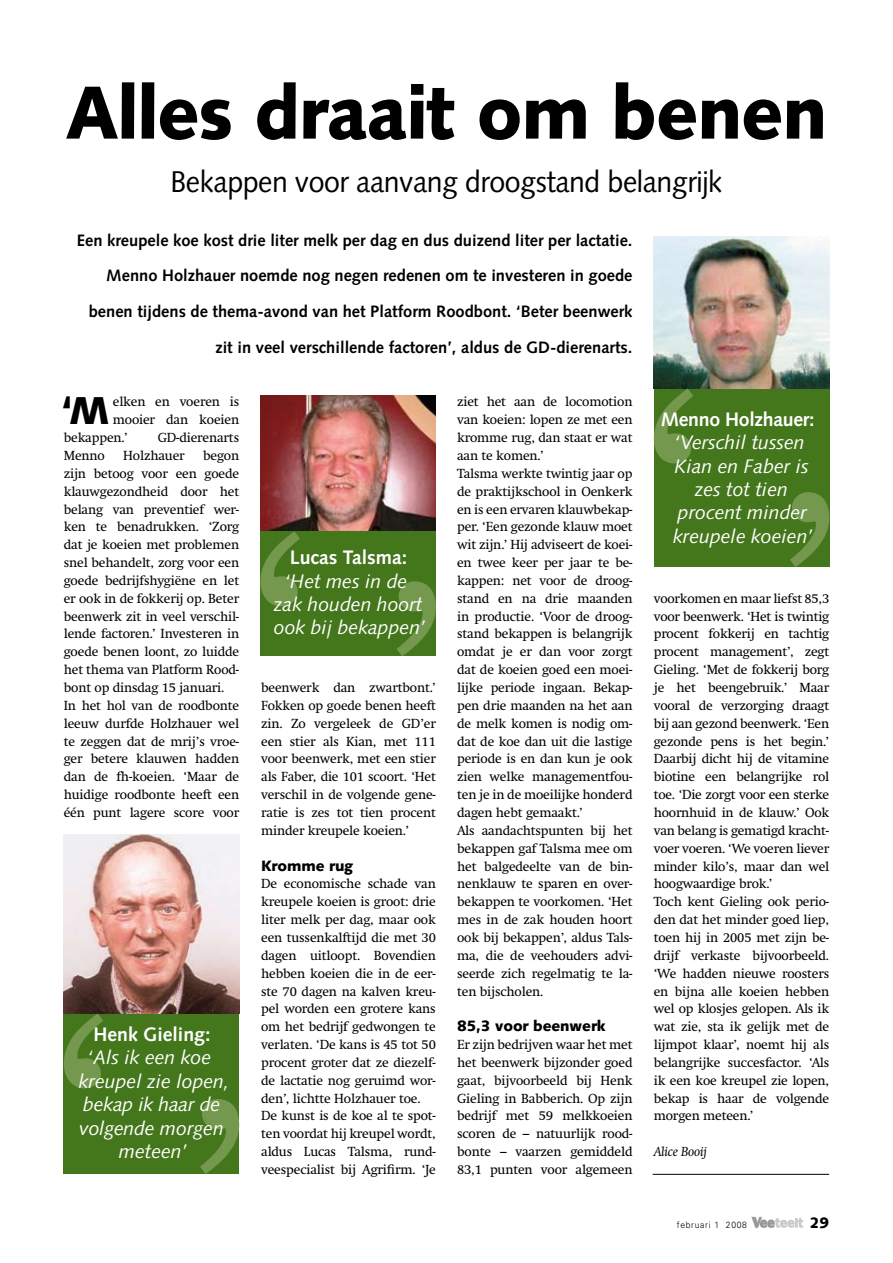
<style>
.page{position:relative;width:893px;height:1263px;background:#fff}
.page>*{position:absolute;margin:0;border:0;box-sizing:border-box;transform-origin:0 0}
.t1{font:900 75px "Syntax";letter-spacing:-.015em;color:#000;scale:.95 1}
.t2{font:900 38.85px "Syntax";color:#000}
.t3{font:30px "Syntax";letter-spacing:-.015em;color:#000;scale:.95 1}
.t4{font:italic 19.5px/23.4px "Syntax";color:#fff;text-align:center}
.t5{font:700 19.5px "Syntax";color:#fff}
.t6{font:700 16.5px/35.7px "Syntax";color:#000;text-align:right}
.t7{font:900 15px "Syntax";letter-spacing:-.01em;color:#000}
.t8{font:13.05px/17.9px "Swift";letter-spacing:-.01em;color:#000}
.t9{font:italic 13.05px "Swift";letter-spacing:-.01em;color:#000}
.t10{font:300 9px "Univers";letter-spacing:.08em;color:#000;scale:.95 1}
</style>
<div class="page">
<svg style="left:751px;top:1216px;width:52px;height:12px"></svg>
<hr style="left:653px;top:1174px;width:176px;height:1px;background:#000">
<div style="left:654px;top:388px;width:175px;height:179px;background:#44771c"></div>
<img style="left:654px;top:236px;width:175px;height:152px">
<svg style="left:790px;top:492px;width:39px;height:75px"></svg>
<div style="left:260px;top:531px;width:176px;height:125px;background:#44771c"></div>
<img style="left:260px;top:395px;width:176px;height:136px">
<svg style="left:397px;top:581px;width:39px;height:75px"></svg>
<div style="left:64px;top:1013px;width:175px;height:161px;background:#44771c"></div>
<svg style="left:64px;top:1013px;width:39px;height:75px"></svg>
<img style="left:64px;top:835px;width:175px;height:178px">
<svg style="left:200px;top:1099px;width:39px;height:75px"></svg>
<svg style="left:260px;top:531px;width:40px;height:75px"></svg>
<svg style="left:654px;top:388px;width:39px;height:75px"></svg>
<h1 class="t1" style="left:66px;top:68px;width:803px">Alles draait om benen</h1>
<h3 class="t3" style="left:170px;top:164px;width:583px">Bekappen voor aanvang droogstand belangrijk</h3>
<p class="t6" style="left:77px;top:222px;width:557px">Een kreupele koe kost drie liter melk per dag en dus duizend liter per lactatie.<br>Menno Holzhauer noemde nog negen redenen om te investeren in goede benen tijdens de thema-avond van het Platform Roodbont. ‘Beter beenwerk zit in veel verschillende factoren’, aldus de GD-dierenarts.</p>
<h2 class="t2" style="left:60px;top:388px;width:50px">‘M</h2>
<p class="t8" style="left:113px;top:393px;width:128px">elken en voeren is</p>
<p class="t8" style="left:113px;top:411px;width:128px">mooier dan koeien</p>
<p class="t8" style="left:64px;top:429px;width:65px">bekappen.’</p>
<p class="t8" style="left:158px;top:429px;width:83px">GD-dierenarts</p>
<p class="t8" style="left:64px;top:447px;width:43px">Menno</p>
<p class="t8" style="left:123px;top:447px;width:63px">Holzhauer</p>
<p class="t8" style="left:64px;top:447px;width:177px;text-indent:139px">begon zijn betoog voor een goede klauwgezondheid door het belang van preventief wer&shy;ken te benadrukken. ‘Zorg dat je koeien met problemen snel behandelt, zorg voor een goede bedrijfshygiëne en let er ook in de fokkerij op. Beter beenwerk zit in veel verschil&shy;lende factoren.’ Investeren in goede benen loont, zo luidde het thema van Platform Rood&shy;bont op dinsdag 15 januari.<br>In het hol van de roodbonte leeuw durfde Holzhauer wel te zeggen dat de mrij’s vroe&shy;ger betere klauwen hadden dan de fh-koeien. ‘Maar de huidige roodbonte heeft een één punt lagere score voor</p>
<h3 class="t5" style="left:93px;top:1023px;width:119px">Henk Gieling:</h3>
<h3 class="t4" style="left:79px;top:1046px;width:152px">‘Als ik een koe kreupel zie lopen, bekap ik haar de volgende morgen meteen’</h3>
<h3 class="t5" style="left:290px;top:546px;width:119px">Lucas Talsma:</h3>
<h3 class="t4" style="left:274px;top:569px;width:153px">‘Het mes in de zak houden hoort ook bij bekappen’</h3>
<p class="t8" style="left:261px;top:679px;width:176px;text-align:justify">beenwerk dan zwartbont.’ Fokken op goede benen heeft zin. Zo vergeleek de GD’er een stier als Kian, met 111 voor beenwerk, met een stier als Faber, die 101 scoort. ‘Het verschil in de volgende gene&shy;ratie is zes tot tien procent minder kreupele koeien.’</p>
<p class="t7" style="left:261px;top:856px;width:93px">Kromme rug</p>
<p class="t8" style="left:261px;top:875px;width:176px">De economische schade van kreupele koeien is groot: drie liter melk per dag, maar ook een tussenkalftijd die met 30 dagen uitloopt. Bovendien hebben koeien die in de eer&shy;ste 70 dagen na kalven kreu&shy;pel worden een grotere kans om het bedrijf gedwongen te verlaten. ‘De kans is 45 tot 50 procent groter dat ze diezelf&shy;de lactatie nog geruimd wor&shy;den’, lichtte Holzhauer toe.<br>De kunst is de koe al te spot&shy;ten voordat hij kreupel wordt, aldus Lucas Talsma, rund&shy;veespecialist bij Agrifirm. ‘Je</p>
<p class="t8" style="left:457px;top:393px;width:177px">ziet het aan de locomotion van koeien: lopen ze met een kromme rug, dan staat er wat aan te komen.’<br>Talsma werkte twintig jaar op de praktijkschool in Oenkerk en is een ervaren klauwbekap&shy;per. ‘Een gezonde klauw moet wit zijn.’ Hij adviseert de koei&shy;en twee keer per jaar te be&shy;kappen: net voor de droog&shy;stand en na drie maanden in productie. ‘Voor de droog&shy;stand bekappen is belangrijk omdat je er dan voor zorgt dat de koeien goed een moei&shy;lijke periode ingaan. Bekap&shy;pen drie maanden na het aan de melk komen is nodig om&shy;dat de koe dan uit die lastige periode is en dan kun je ook zien welke managementfou&shy;ten je in de moeilijke honderd dagen hebt gemaakt.’<br>Als aandachtspunten bij het bekappen gaf Talsma mee om het balgedeelte van de bin&shy;nenklauw te sparen en over&shy;bekappen te voorkomen. ‘Het mes in de zak houden hoort ook bij bekappen’, aldus Tals&shy;ma, die de veehouders advi&shy;seerde zich regelmatig te la&shy;ten bijscholen.</p>
<p class="t7" style="left:457px;top:1017px;width:150px">85,3 voor beenwerk</p>
<p class="t8" style="left:457px;top:1036px;width:177px;text-align:justify">Er zijn bedrijven waar het met het beenwerk bijzonder goed gaat, bijvoorbeeld bij Henk Gieling in Babberich. Op zijn bedrijf met 59 melkkoeien scoren de – natuurlijk rood&shy;bonte – vaarzen gemiddeld 83,1 punten voor algemeen</p>
<h3 class="t5" style="left:661px;top:408px;width:155px">Menno Holzhauer:</h3>
<h3 class="t4" style="left:673px;top:431px;width:141px">‘Verschil tussen<br>Kian en Faber is zes tot tien procent minder kreupele koeien’</h3>
<p class="t8" style="left:654px;top:589px;width:177px">voorkomen en maar liefst 85,3 voor beenwerk. ‘Het is twintig procent fokkerij en tachtig procent management’, zegt<br>Gieling. ‘Met de fokkerij borg je het beengebruik.’ Maar vooral de verzorging draagt bij aan gezond beenwerk. ‘Een gezonde pens is het begin.’<br>Daarbij dicht hij de vitamine biotine een belangrijke rol toe. ‘Die zorgt voor een sterke hoornhuid in de klauw.’ Ook van belang is gematigd kracht&shy;voer voeren. ‘We voeren liever minder kilo’s, maar dan wel hoogwaardige brok.’<br>Toch kent Gieling ook perio&shy;den dat het minder goed liep, toen hij in 2005 met zijn be&shy;drijf verkaste bijvoorbeeld. ‘We hadden nieuwe roosters en bijna alle koeien hebben wel op klosjes gelopen. Als ik wat zie, sta ik gelijk met de lijmpot klaar’, noemt hij als belangrijke succesfactor. ‘Als ik een koe kreupel zie lopen, bekap is haar de volgende morgen meteen.’</p>
<p class="t9" style="left:654px;top:1144px;width:54px">Alice Booij</p>
<p class="t10" style="left:677px;top:1219px;width:75px">februari 1 2008</p>
<p class="t7" style="left:810px;top:1213px;width:21px">29</p>
</div>
